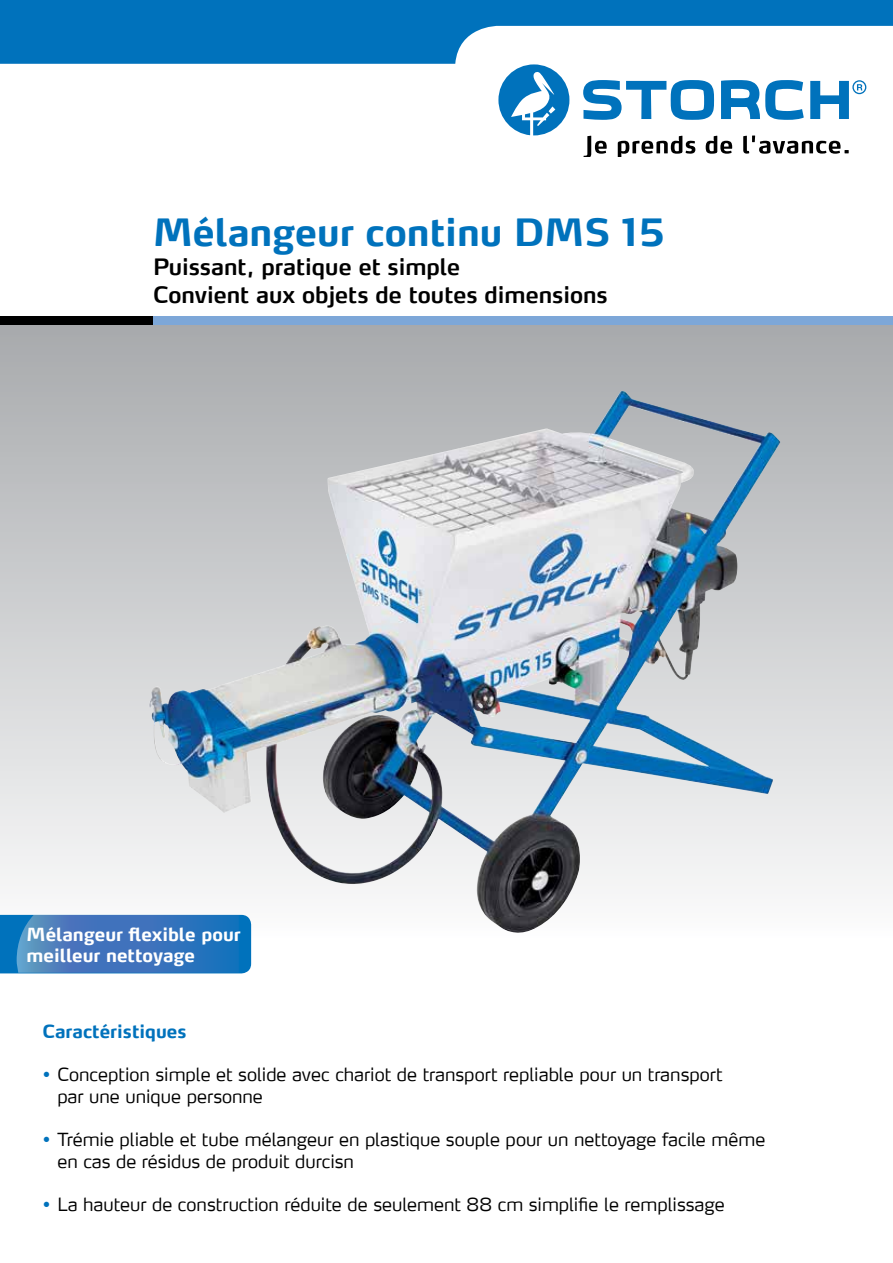
<style>
.page{position:relative;width:893px;height:1263px;background:#fff}
.page>*{position:absolute;margin:0;border:0;box-sizing:border-box;transform-origin:0 0}
.t1{font:700 37.5px "Max LF";color:#0072bc}
.t2{font:600 22.5px/28.5px "Max LF";color:#000}
.t3{font:300 18px/21.6px "Max LF";color:#000}
.t4{font:700 18px/21px "Max LF";color:#fff}
.t5{font:700 18px "Max LF";color:#0072bc}
.s1{color:#0072bc}
</style>
<div class="page">
<svg style="left:0;top:0;width:893px;height:64px;fill:#0072bc"></svg>
<div style="left:0;top:317px;width:893px;height:636px;background:linear-gradient(to bottom,#a6a8ab,#fefefe)"></div>
<div style="left:0;top:316px;width:153px;height:8px;background:#000"></div>
<div style="left:153px;top:316px;width:740px;height:8px;background:#7da7d8"></div>
<svg style="left:583px;top:80px;width:131px;height:40px"></svg>
<svg style="left:721px;top:80px;width:83px;height:40px"></svg>
<svg style="left:810px;top:81px;width:39px;height:38px"></svg>
<svg style="left:857px;top:84px;width:5px;height:6px"></svg>
<div style="left:852px;top:80px;width:14px;height:14px;border:1px solid #0072bc;border-radius:50%"></div>
<svg style="left:498px;top:64px;width:71px;height:71px"></svg>
<svg style="left:584px;top:136px;width:23px;height:21px"></svg>
<svg style="left:618px;top:136px;width:77px;height:21px"></svg>
<svg style="left:706px;top:136px;width:26px;height:18px"></svg>
<svg style="left:743px;top:136px;width:106px;height:18px"></svg>
<img style="left:148px;top:392px;width:625px;height:545px">
<svg style="left:0;top:915px;width:251px;height:58px;background:#3477bc"></svg>
<h1 class="t1" style="left:153px;top:209px;width:513px">Mélangeur continu DMS 15</h1>
<p class="t2" style="left:153px;top:252px;width:456px">Puissant, pratique et simple<br>Convient aux objets de toutes dimensions</p>
<p class="t4" style="left:27px;top:924px;width:216px">Mélangeur flexible pour meilleur nettoyage</p>
<p class="t5" style="left:43px;top:1020px;width:145px">Caractéristiques</p>
<p class="t3" style="left:57px;top:1063px;width:667px;text-indent:-15px"><span class="s1">•</span> Conception simple et solide avec chariot de transport repliable pour un transport par une unique personne</p>
<p class="t3" style="left:57px;top:1128px;width:709px;text-indent:-15px"><span class="s1">•</span> Trémie pliable et tube mélangeur en plastique souple pour un nettoyage facile même en cas de résidus de produit durcisn</p>
<p class="t3" style="left:43px;top:1193px;width:684px"><span class="s1">•</span> La hauteur de construction réduite de seulement 88 cm simplifie le remplissage</p>
</div>
